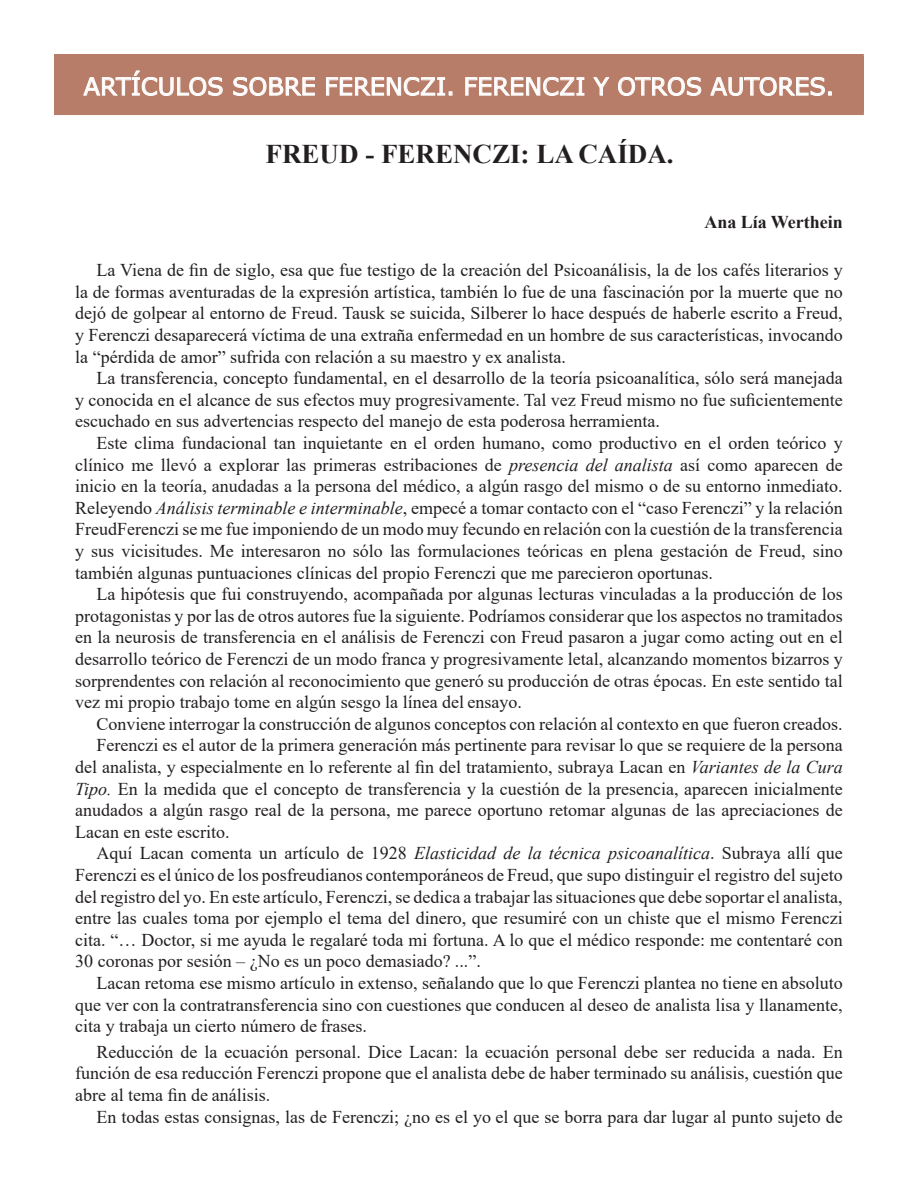
<style>
.page{position:relative;width:918px;height:1188px;background:#fff}
.page>*{position:absolute;margin:0;border:0;box-sizing:border-box;transform-origin:0 0}
.t1{font:700 27px "Times New Roman";color:#231f20}
.t2{font:24px "Verdana";color:#fff}
.Body_Text{font:18px/21.6px "Times New Roman";color:#231f20;text-align:justify}
.t3{font:700 18px "Times New Roman";color:#231f20}
.s1{font-style:italic}
</style>
<div class="page">
<div style="left:55px;top:55px;width:808px;height:59px;background:#b87d69"></div>
<hr style="left:54px;top:54px;width:810px;height:2px;background:#b87d69">
<hr style="left:54px;top:56px;width:2px;height:58px;background:#b87d69">
<hr style="left:862px;top:56px;width:2px;height:58px;background:#b87d69">
<hr style="left:54px;top:114px;width:810px;height:1px;background:#b87d69">
<svg style="left:83px;top:70px;width:140px;height:26px"></svg>
<svg style="left:233px;top:77px;width:82px;height:19px"></svg>
<svg style="left:326px;top:77px;width:126px;height:19px"></svg>
<svg style="left:465px;top:77px;width:120px;height:19px"></svg>
<svg style="left:593px;top:77px;width:16px;height:19px"></svg>
<svg style="left:618px;top:77px;width:84px;height:19px"></svg>
<svg style="left:710px;top:77px;width:121px;height:19px"></svg>
<p class="t2" style="left:84px;top:70px;width:752px">ARTÍCULOS SOBRE FERENCZI. FERENCZI Y OTROS AUTORES.</p>
<p class="t1" style="left:266px;top:135px;width:409px">FREUD - FERENCZI: LA CAÍDA.</p>
<p class="t3" style="left:704px;top:209px;width:140px">Ana Lía Werthein</p>
<p class="Body_Text" style="left:75px;top:259px;width:769px;text-indent:21px">La Viena de fin de siglo, esa que fue testigo de la creación del Psicoanálisis, la de los cafés literarios y la de formas aventuradas de la expresión artística, también lo fue de una fascinación por la muerte que no dejó de golpear al entorno de Freud. Tausk se suicida, Silberer lo hace después de haberle escrito a Freud, y Ferenczi desaparecerá víctima de una extraña enfermedad en un hombre de sus características, invocando la “pérdida de amor” sufrida con relación a su maestro y ex analista.</p>
<p class="Body_Text" style="left:75px;top:367px;width:769px;text-indent:21px">La transferencia, concepto fundamental, en el desarrollo de la teoría psicoanalítica, sólo será manejada y conocida en el alcance de sus efectos muy progresivamente. Tal vez Freud mismo no fue suficientemente escuchado en sus advertencias respecto del manejo de esta poderosa herramienta.</p>
<p class="Body_Text" style="left:75px;top:432px;width:769px;text-indent:21px">Este clima fundacional tan inquietante en el orden humano, como productivo en el orden teórico y clínico me llevó a explorar las primeras estribaciones de <span class="s1">presencia del analista</span> así como aparecen de inicio en la teoría, anudadas a la persona del médico, a algún rasgo del mismo o de su entorno inmediato.<br>Releyendo <span class="s1">Análisis terminable e interminable</span>, empecé a tomar contacto con el “caso Ferenczi” y la relación FreudFerenczi se me fue imponiendo de un modo muy fecundo en relación con la cuestión de la transferencia y sus vicisitudes. Me interesaron no sólo las formulaciones teóricas en plena gestación de Freud, sino también algunas puntuaciones clínicas del propio Ferenczi que me parecieron oportunas.</p>
<p class="Body_Text" style="left:75px;top:583px;width:769px;text-indent:21px">La hipótesis que fui construyendo, acompañada por algunas lecturas vinculadas a la producción de los protagonistas y por las de otros autores fue la siguiente. Podríamos considerar que los aspectos no tramitados en la neurosis de transferencia en el análisis de Ferenczi con Freud pasaron a jugar como acting out en el desarrollo teórico de Ferenczi de un modo franca y progresivamente letal, alcanzando momentos bizarros y sorprendentes con relación al reconocimiento que generó su producción de otras épocas. En este sentido tal vez mi propio trabajo tome en algún sesgo la línea del ensayo.</p>
<p class="Body_Text" style="left:97px;top:712px;width:748px">Conviene interrogar la construcción de algunos conceptos con relación al contexto en que fueron creados.</p>
<p class="Body_Text" style="left:75px;top:734px;width:769px;text-indent:21px">Ferenczi es el autor de la primera generación más pertinente para revisar lo que se requiere de la persona del analista, y especialmente en lo referente al fin del tratamiento, subraya Lacan en <span class="s1">Variantes de la Cura Tipo.</span> En la medida que el concepto de transferencia y la cuestión de la presencia, aparecen inicialmente anudados a algún rasgo real de la persona, me parece oportuno retomar algunas de las apreciaciones de Lacan en este escrito.</p>
<p class="Body_Text" style="left:75px;top:842px;width:769px;text-indent:21px">Aquí Lacan comenta un artículo de 1928 <span class="s1">Elasticidad de la técnica psicoanalítica</span>. Subraya allí que Ferenczi es el único de los posfreudianos contemporáneos de Freud, que supo distinguir el registro del sujeto del registro del yo. En este artículo, Ferenczi, se dedica a trabajar las situaciones que debe soportar el analista, entre las cuales toma por ejemplo el tema del dinero, que resumiré con un chiste que el mismo Ferenczi cita. “… Doctor, si me ayuda le regalaré toda mi fortuna. A lo que el médico responde: me contentaré con 30 coronas por sesión – ¿No es un poco demasiado? ...”.</p>
<p class="Body_Text" style="left:75px;top:972px;width:769px;text-indent:21px">Lacan retoma ese mismo artículo in extenso, señalando que lo que Ferenczi plantea no tiene en absoluto que ver con la contratransferencia sino con cuestiones que conducen al deseo de analista lisa y llanamente, cita y trabaja un cierto número de frases.</p>
<p class="Body_Text" style="left:75px;top:1040px;width:769px;text-indent:21px">Reducción de la ecuación personal. Dice Lacan: la ecuación personal debe ser reducida a nada. En función de esa reducción Ferenczi propone que el analista debe de haber terminado su análisis, cuestión que abre al tema fin de análisis.</p>
<p class="Body_Text" style="left:97px;top:1105px;width:748px">En todas estas consignas, las de Ferenczi; ¿no es el yo el que se borra para dar lugar al punto sujeto de</p>
</div>
